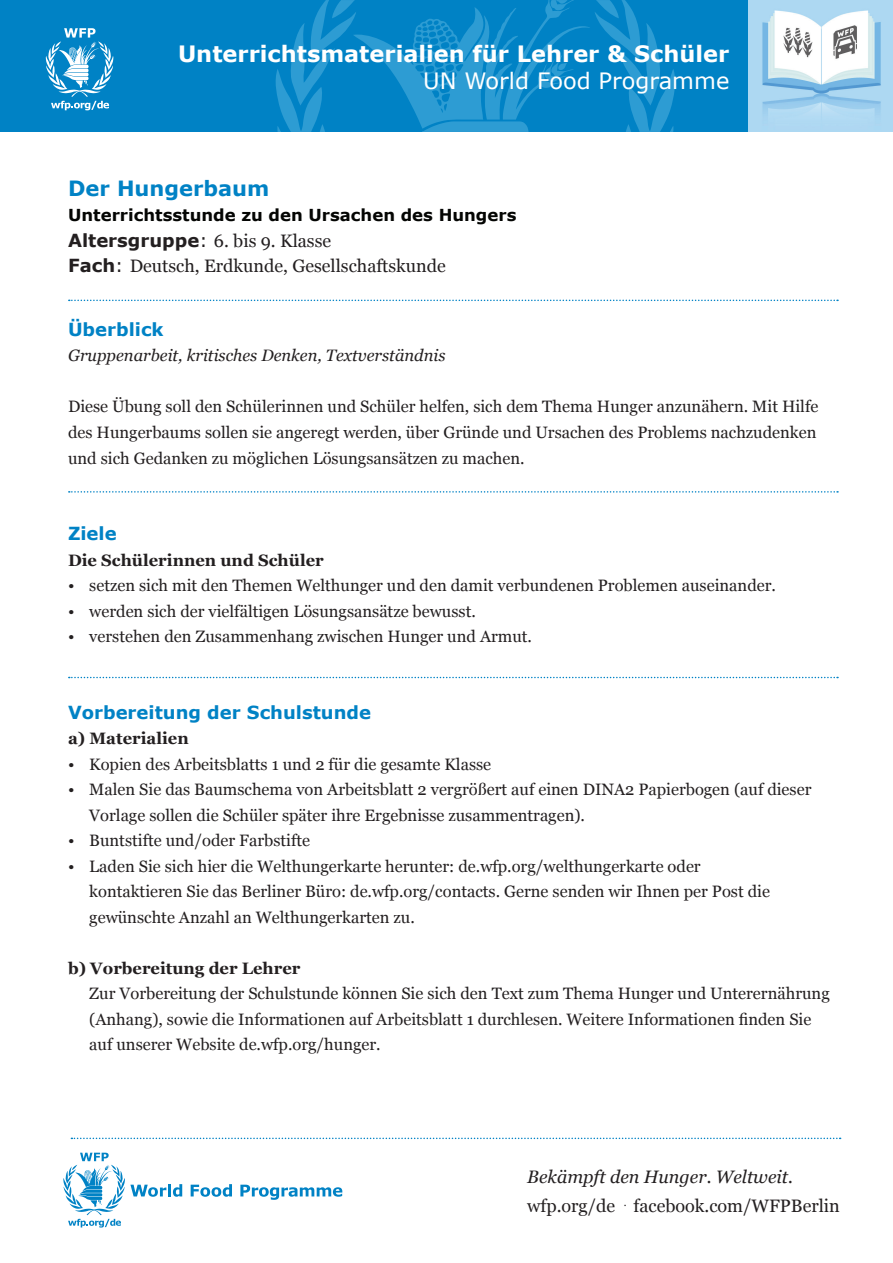
<style>
.page{position:relative;width:893px;height:1263px;background:#fff}
.page>*{position:absolute;margin:0;border:0;box-sizing:border-box;transform-origin:0 0}
.t1{font:700 22.5px "Verdana";color:#fff}
.t2{font:22.5px "Verdana";color:#fff}
.t3{font:700 21px "Verdana";color:#0082c5}
.t4{font:18px/25.5px "Georgia";color:#231f20}
.t5{font:700 18px "Verdana";color:#0082c5}
.t6{font:italic 18px "Georgia";color:#231f20}
.t7{font:16.5px/25.5px "Georgia";color:#231f20}
.t8{font:700 16.5px "Georgia";color:#231f20}
.t9{font:italic 16.5px "Georgia";color:#231f20}
.t10{font:700 16.5px "Verdana";color:#040503}
.s1{font-family:"Verdana";font-weight:700}
.s2{font-family:"Verdana"}
</style>
<div class="page">
<div style="left:0;top:0;width:893px;height:132px;background:#0082c5"></div>
<svg style="left:46px;top:28px;width:67px;height:82px"></svg>
<svg style="left:276px;top:0;width:399px;height:132px"></svg>
<svg style="left:191px;top:1184px;width:41px;height:13px"></svg>
<svg style="left:240px;top:1185px;width:102px;height:15px"></svg>
<svg style="left:63px;top:1153px;width:119px;height:74px"></svg>
<svg style="left:71px;top:1137px;width:770px;height:2px"></svg>
<img style="left:748px;top:0;width:145px;height:132px">
<svg style="left:69px;top:300px;width:769px;height:1px"></svg>
<svg style="left:69px;top:491px;width:769px;height:2px"></svg>
<svg style="left:69px;top:677px;width:769px;height:1px"></svg>
<h1 class="t1" style="left:178px;top:38px;width:553px">Unterrichtsmaterialien für Lehrer &amp; Schüler</h1>
<h1 class="t2" style="left:423px;top:65px;width:308px">UN World Food Programme</h1>
<p class="t3" style="left:68px;top:173px;width:203px">Der Hungerbaum</p>
<p class="t10" style="left:68px;top:203px;width:450px">Unterrichtsstunde zu den Ursachen des Hungers</p>
<p class="t4" style="left:68px;top:228px;width:379px"><span class="s1">Altersgruppe</span><span class="s2">:</span> 6. bis 9. Klasse<br><span class="s1">Fach</span><span class="s2">:</span> Deutsch, Erdkunde, Gesellschaftskunde</p>
<p class="t5" style="left:68px;top:317px;width:97px">Überblick</p>
<p class="t9" style="left:68px;top:345px;width:379px">Gruppenarbeit, kritisches Denken, Textverständnis</p>
<p class="t7" style="left:68px;top:394px;width:752px;text-align:justify">Diese Übung soll den Schülerinnen und Schüler helfen, sich dem Thema Hunger anzunähern. Mit Hilfe des Hungerbaums sollen sie angeregt werden, über Gründe und Ursachen des Problems nachzudenken und sich Gedanken zu möglichen Lösungsansätzen zu machen.</p>
<p class="t5" style="left:68px;top:521px;width:50px">Ziele</p>
<p class="t8" style="left:68px;top:549px;width:257px">Die Schülerinnen und Schüler</p>
<p class="t7" style="left:68px;top:573px;width:709px">• setzen sich mit den Themen Welthunger und den damit verbundenen Problemen auseinander.</p>
<p class="t7" style="left:68px;top:598px;width:409px">• werden sich der vielfältigen Lösungsansätze bewusst.</p>
<p class="t7" style="left:68px;top:624px;width:465px">• verstehen den Zusammenhang zwischen Hunger und Armut.</p>
<p class="t5" style="left:68px;top:699px;width:305px">Vorbereitung der Schulstunde</p>
<p class="t8" style="left:68px;top:728px;width:122px">a) Materialien</p>
<p class="t7" style="left:68px;top:752px;width:425px">• Kopien des Arbeitsblatts 1 und 2 für die gesamte Klasse</p>
<p class="t7" style="left:89px;top:777px;width:724px;text-indent:-21px">• Malen Sie das Baumschema von Arbeitsblatt 2 vergrößert auf einen DINA2 Papierbogen (auf dieser<br>Vorlage sollen die Schüler später ihre Ergebnisse zusammentragen).</p>
<p class="t7" style="left:68px;top:828px;width:244px">• Buntstifte und/oder Farbstifte</p>
<p class="t7" style="left:89px;top:854px;width:682px;text-indent:-21px">• Laden Sie sich hier die Welthungerkarte herunter: de.wfp.org/welthungerkarte oder kontaktieren Sie das Berliner Büro: de.wfp.org/contacts. Gerne senden wir Ihnen per Post die gewünschte Anzahl an Welthungerkarten zu.</p>
<p class="t8" style="left:68px;top:957px;width:234px">b) Vorbereitung der Lehrer</p>
<p class="t7" style="left:89px;top:981px;width:742px">Zur Vorbereitung der Schulstunde können Sie sich den Text zum Thema Hunger und Unterernährung (Anhang), sowie die Informationen auf Arbeitsblatt 1 durchlesen. Weitere Informationen finden Sie auf unserer Website de.wfp.org/hunger.</p>
<p class="t6" style="left:527px;top:1165px;width:267px">Bekämpft den Hunger. Weltweit.</p>
<p class="t4" style="left:527px;top:1193px;width:314px">wfp.org/de <sup>.</sup> facebook.com/WFPBerlin</p>
</div>
